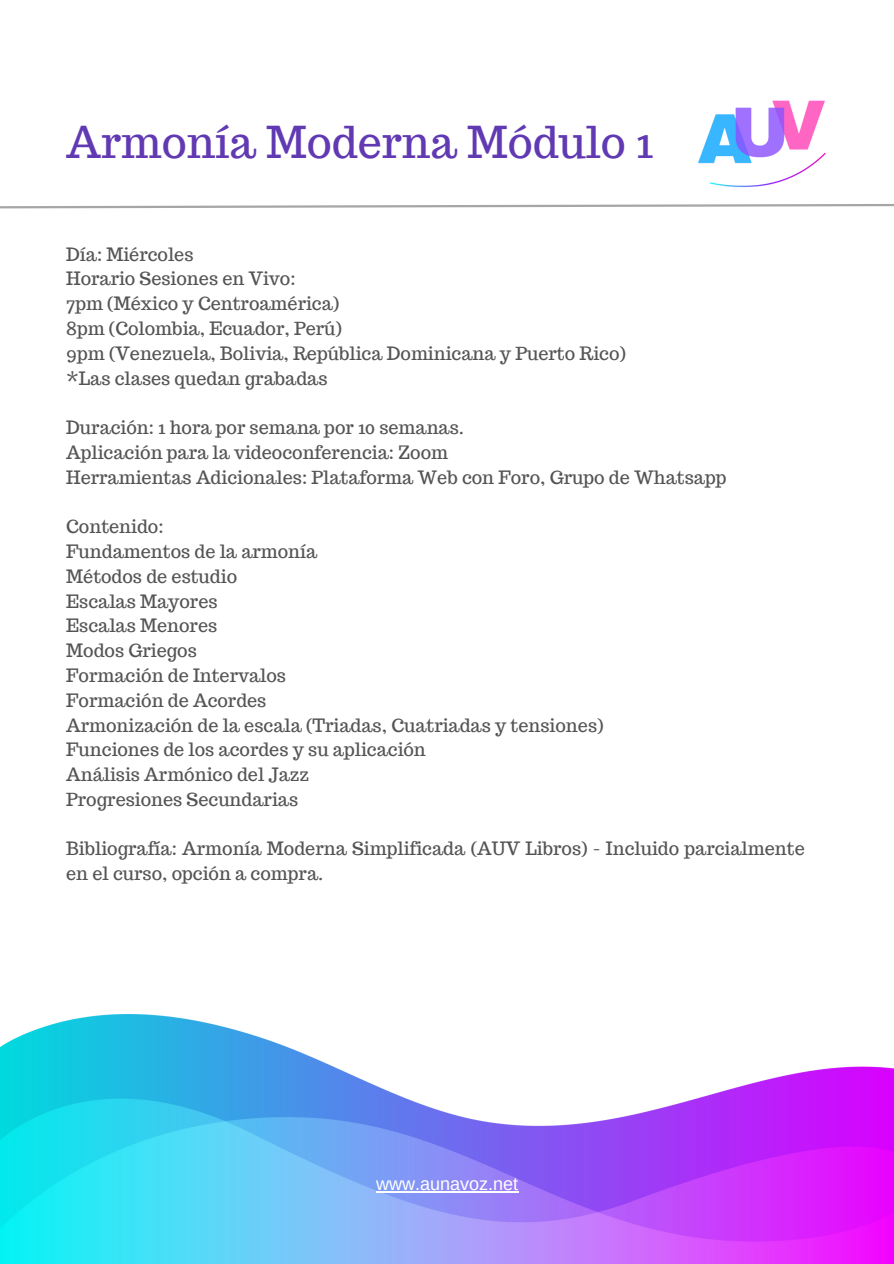
<style>
.page{position:relative;width:894px;height:1264px;background:#fff}
.page>*{position:absolute;margin:0;border:0;box-sizing:border-box;transform-origin:0 0}
.t1{font:43.05px "Trocchi";color:#6139b2}
.t2{font:18px/24.8px "Trocchi";color:#545454}
.t3{font:18px "Arimo";color:#fff}
</style>
<div class="page">
<svg style="left:0;top:204px;width:893px;height:5px"></svg>
<img style="left:695px;top:100px;width:133px;height:109px">
<img style="left:0;top:1014px;width:893px;height:249px">
<hr style="left:376px;top:1191px;width:142px;height:1px;background:#fff">
<h1 class="t1" style="left:66px;top:114px;width:588px">Armonía Moderna Módulo 1</h1>
<p class="t2" style="left:66px;top:242px;width:561px">Día: Miércoles<br>Horario Sesiones en Vivo:<br>7pm (México y Centroamérica)<br>8pm (Colombia, Ecuador, Perú)<br>9pm (Venezuela, Bolivia, República Dominicana y Puerto Rico) *Las clases quedan grabadas</p>
<p class="t2" style="left:66px;top:415px;width:661px">Duración: 1 hora por semana por 10 semanas.<br>Aplicación para la videoconferencia: Zoom<br>Herramientas Adicionales: Plataforma Web con Foro, Grupo de Whatsapp</p>
<p class="t2" style="left:66px;top:514px;width:538px">Contenido:<br>Fundamentos de la armonía<br>Métodos de estudio<br>Escalas Mayores<br>Escalas Menores<br>Modos Griegos<br>Formación de Intervalos<br>Formación de Acordes<br>Armonización de la escala (Triadas, Cuatriadas y tensiones)<br>Funciones de los acordes y su aplicación<br>Análisis Armónico del Jazz<br>Progresiones Secundarias</p>
<p class="t2" style="left:66px;top:836px;width:739px">Bibliografía: Armonía Moderna Simplificada (AUV Libros) - Incluido parcialmente en el curso, opción a compra.</p>
<p class="t3" style="left:376px;top:1173px;width:144px">www.aunavoz.net</p>
</div>
